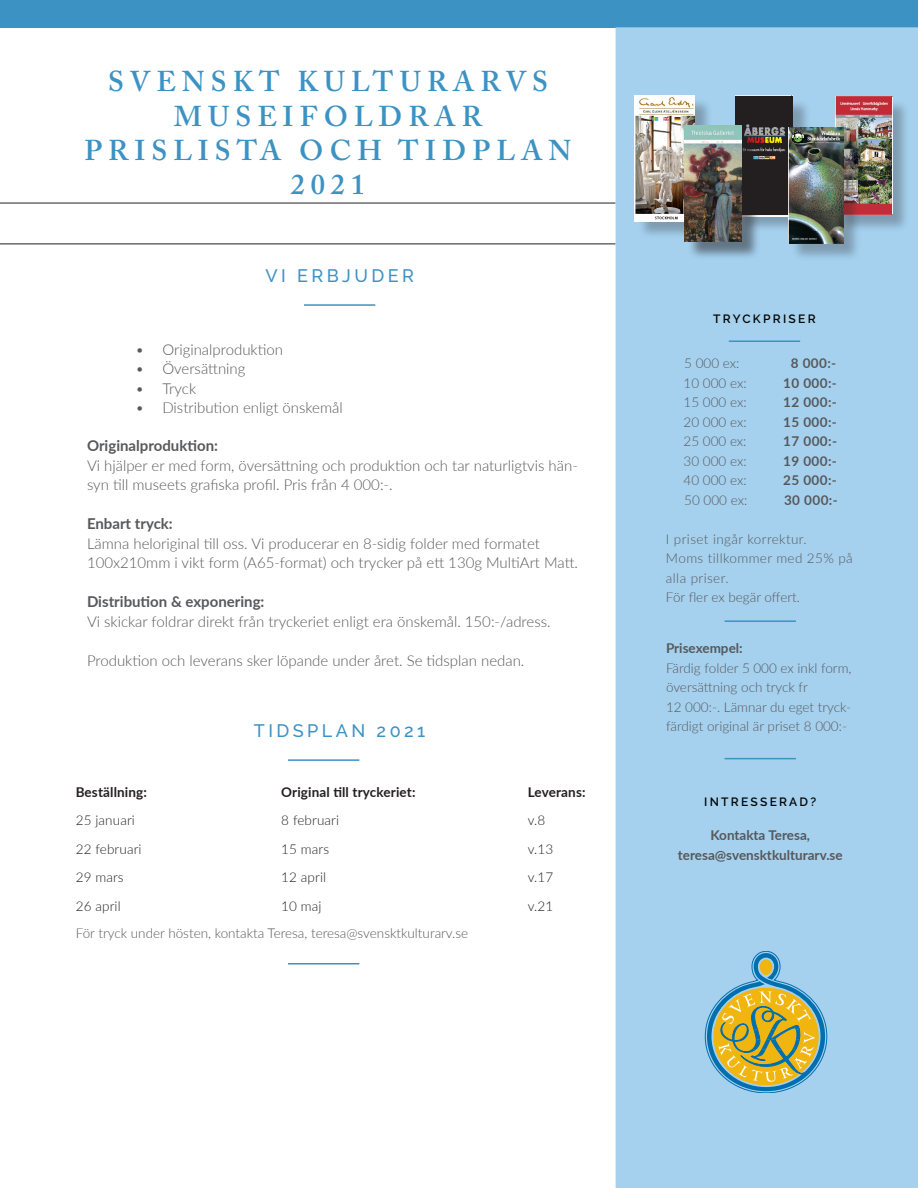
<style>
.page{position:relative;width:918px;height:1188px;background:#fff}
.page>*{position:absolute;margin:0;border:0;box-sizing:border-box;transform-origin:0 0}
.Main_Section_Header{font:600 28.5px/34.2px "Adobe Caslon Pro";letter-spacing:.215em;color:#3c92c3;text-align:center}
.Main_Section_Header-2{font:500 18px "Raleway";letter-spacing:.19em;color:#3c92c3}
.Main_and_Sidebar_Bod{font:300 15px/19.5px "Lato";color:#57585a}
.Main_and_Sidebar_Bod-2{font:300 13.5px/19.5px "Lato";color:#57585a}
.Main_and_Sidebar_Bod-3{font:700 13.5px/19.5px "Lato";color:#57585a;text-align:center}
.Main_and_Sidebar_Bod-4{font:300 13.5px/19.5px "Lato";letter-spacing:.03em;color:#57585a}
.Main_and_Sidebar_Bod-5{font:300 13.5px "Lato";letter-spacing:.01em;color:#231f20}
.Main_and_Sidebar_Bod-6{font:700 13.5px/28.5px "Lato";letter-spacing:.01em;color:#231f20}
.Sidebar_Section_Titl{font:600 12px "Raleway";letter-spacing:.19em;color:#040503}
.s1{font-weight:700}
.s2{font-weight:300}
</style>
<div class="page">
<div style="left:0;top:0;width:918px;height:27px;background:#3c92c3"></div>
<hr style="left:0;top:244px;width:616px;height:1px;background:#231f20">
<hr style="left:0;top:203px;width:616px;height:1px;background:#231f20">
<div style="left:616px;top:28px;width:301px;height:1159px;background:#a5d1ef"></div>
<div style="left:616px;top:27px;width:302px;height:1161px;border:2px solid #a5d1ef"></div>
<hr style="left:729px;top:341px;width:71px;height:1px;background:#3c92c3">
<hr style="left:288px;top:759px;width:71px;height:2px;background:#3c92c3">
<hr style="left:725px;top:758px;width:71px;height:1px;background:#3c92c3">
<hr style="left:288px;top:963px;width:71px;height:1px;background:#3c92c3">
<hr style="left:725px;top:620px;width:71px;height:2px;background:#3c92c3">
<hr style="left:304px;top:304px;width:71px;height:2px;background:#3c92c3">
<svg style="left:705px;top:951px;width:122px;height:142px"></svg>
<div style="left:738px;top:99px;width:74px;height:135px;background:#231f20;opacity:.3"></div>
<img style="left:736px;top:95px;width:57px;height:121px">
<div style="left:838px;top:99px;width:72px;height:134px;background:#231f20;opacity:.3"></div>
<img style="left:836px;top:97px;width:56px;height:117px">
<div style="left:637px;top:98px;width:76px;height:142px;background:#231f20;opacity:.3"></div>
<img style="left:635px;top:96px;width:59px;height:125px">
<div style="left:687px;top:128px;width:73px;height:133px;background:#231f20;opacity:.51"></div>
<img style="left:685px;top:126px;width:57px;height:116px">
<div style="left:791px;top:130px;width:71px;height:132px;background:#231f20;opacity:.3"></div>
<img style="left:788px;top:127px;width:55px;height:117px">
<p class="Main_Section_Header" style="left:108px;top:64px;width:441px">SVENSKT KULTURARVS<br>MUSEIFOLDRAR</p>
<p class="Main_Section_Header" style="left:84px;top:133px;width:489px">PRISLISTA OCH TIDPLAN<br>2021</p>
<p class="Main_Section_Header-2" style="left:265px;top:265px;width:150px">VI ERBJUDER</p>
<p class="Main_and_Sidebar_Bod" style="left:135px;top:339px;width:149px">• Originalproduktion</p>
<p class="Main_and_Sidebar_Bod" style="left:135px;top:358px;width:112px">• Översättning</p>
<p class="Main_and_Sidebar_Bod" style="left:135px;top:378px;width:62px">• Tryck</p>
<p class="Main_and_Sidebar_Bod" style="left:135px;top:397px;width:209px">• Distribution enligt önskemål</p>
<p class="Main_and_Sidebar_Bod" style="left:87px;top:436px;width:492px"><span class="s1">Originalproduktion:<br></span>Vi hjälper er med form, översättning och produktion och tar naturligtvis hän&shy;syn till museets grafiska profil. Pris från 4 000:-.</p>
<p class="Main_and_Sidebar_Bod" style="left:87px;top:514px;width:493px"><span class="s1">Enbart tryck:<br></span>Lämna heloriginal till oss. Vi producerar en 8-sidig folder med formatet<br>100x210mm i vikt form (A65-format) och trycker på ett 130g MultiArt Matt.</p>
<p class="Main_and_Sidebar_Bod" style="left:87px;top:592px;width:465px"><span class="s1">Distribution &amp; exponering:<br></span>Vi skickar foldrar direkt från tryckeriet enligt era önskemål. 150:-/adress.</p>
<p class="Main_and_Sidebar_Bod" style="left:87px;top:650px;width:439px">Produktion och leverans sker löpande under året. Se tidsplan nedan.</p>
<p class="Main_and_Sidebar_Bod-6" style="left:76px;top:777px;width:73px">Beställning:<br><span class="s2">25 januari</span></p>
<p class="Main_and_Sidebar_Bod-5" style="left:76px;top:839px;width:67px">22 februari</p>
<p class="Main_and_Sidebar_Bod-5" style="left:76px;top:868px;width:49px">29 mars</p>
<p class="Main_and_Sidebar_Bod-5" style="left:76px;top:896px;width:46px">26 april</p>
<p class="Main_Section_Header-2" style="left:254px;top:721px;width:173px">TIDSPLAN 2021</p>
<p class="Main_and_Sidebar_Bod-6" style="left:281px;top:777px;width:136px">Original till tryckeriet:</p>
<p class="Main_and_Sidebar_Bod-5" style="left:281px;top:811px;width:59px">8 februari</p>
<p class="Main_and_Sidebar_Bod-5" style="left:281px;top:840px;width:49px">15 mars</p>
<p class="Main_and_Sidebar_Bod-5" style="left:281px;top:868px;width:46px">12 april</p>
<p class="Main_and_Sidebar_Bod-5" style="left:281px;top:897px;width:42px">10 maj</p>
<p class="Main_and_Sidebar_Bod-2" style="left:76px;top:923px;width:394px">För tryck under hösten, kontakta Teresa, teresa@svensktkulturarv.se</p>
<p class="Main_and_Sidebar_Bod-6" style="left:528px;top:777px;width:59px">Leverans:</p>
<p class="Main_and_Sidebar_Bod-5" style="left:528px;top:811px;width:19px">v.8</p>
<p class="Main_and_Sidebar_Bod-5" style="left:528px;top:840px;width:27px">v.13</p>
<p class="Main_and_Sidebar_Bod-5" style="left:528px;top:868px;width:27px">v.17</p>
<p class="Main_and_Sidebar_Bod-5" style="left:528px;top:897px;width:27px">v.21</p>
<p class="Sidebar_Section_Titl" style="left:713px;top:312px;width:104px">TRYCKPRISER</p>
<p class="Main_and_Sidebar_Bod-2" style="left:684px;top:353px;width:57px">5 000 ex:</p>
<p class="Main_and_Sidebar_Bod-3" style="left:791px;top:353px;width:47px">8 000:-</p>
<p class="Main_and_Sidebar_Bod-2" style="left:684px;top:373px;width:65px">10 000 ex:</p>
<p class="Main_and_Sidebar_Bod-3" style="left:783px;top:373px;width:55px">10 000:-</p>
<p class="Main_and_Sidebar_Bod-2" style="left:684px;top:392px;width:65px">15 000 ex:</p>
<p class="Main_and_Sidebar_Bod-3" style="left:783px;top:392px;width:55px">12 000:-</p>
<p class="Main_and_Sidebar_Bod-2" style="left:684px;top:412px;width:65px">20 000 ex:</p>
<p class="Main_and_Sidebar_Bod-3" style="left:783px;top:412px;width:55px">15 000:-</p>
<p class="Main_and_Sidebar_Bod-2" style="left:684px;top:431px;width:65px">25 000 ex:</p>
<p class="Main_and_Sidebar_Bod-3" style="left:783px;top:431px;width:55px">17 000:-</p>
<p class="Main_and_Sidebar_Bod-2" style="left:684px;top:451px;width:65px">30 000 ex:</p>
<p class="Main_and_Sidebar_Bod-3" style="left:783px;top:451px;width:55px">19 000:-</p>
<p class="Main_and_Sidebar_Bod-2" style="left:684px;top:470px;width:65px">40 000 ex:</p>
<p class="Main_and_Sidebar_Bod-3" style="left:783px;top:470px;width:55px">25 000:-</p>
<p class="Main_and_Sidebar_Bod-2" style="left:684px;top:490px;width:65px">50 000 ex:</p>
<p class="Main_and_Sidebar_Bod-3" style="left:784px;top:490px;width:55px">30 000:-</p>
<p class="Main_and_Sidebar_Bod-4" style="left:666px;top:529px;width:188px">I priset ingår korrektur.<br>Moms tillkommer med 25% på alla priser.<br>För fler ex begär offert.</p>
<p class="Main_and_Sidebar_Bod-3" style="left:666px;top:638px;width:78px">Prisexempel:</p>
<p class="Main_and_Sidebar_Bod-2" style="left:666px;top:658px;width:187px">Färdig folder 5 000 ex inkl form, översättning och tryck fr</p>
<p class="Main_and_Sidebar_Bod-2" style="left:666px;top:697px;width:187px">12 000:-. Lämnar du eget tryck&shy;färdigt original är priset 8 000:-</p>
<p class="Sidebar_Section_Titl" style="left:704px;top:795px;width:114px">INTRESSERAD?</p>
<p class="Main_and_Sidebar_Bod-3" style="left:678px;top:825px;width:166px">Kontakta Teresa, teresa@svensktkulturarv.se</p>
</div>
